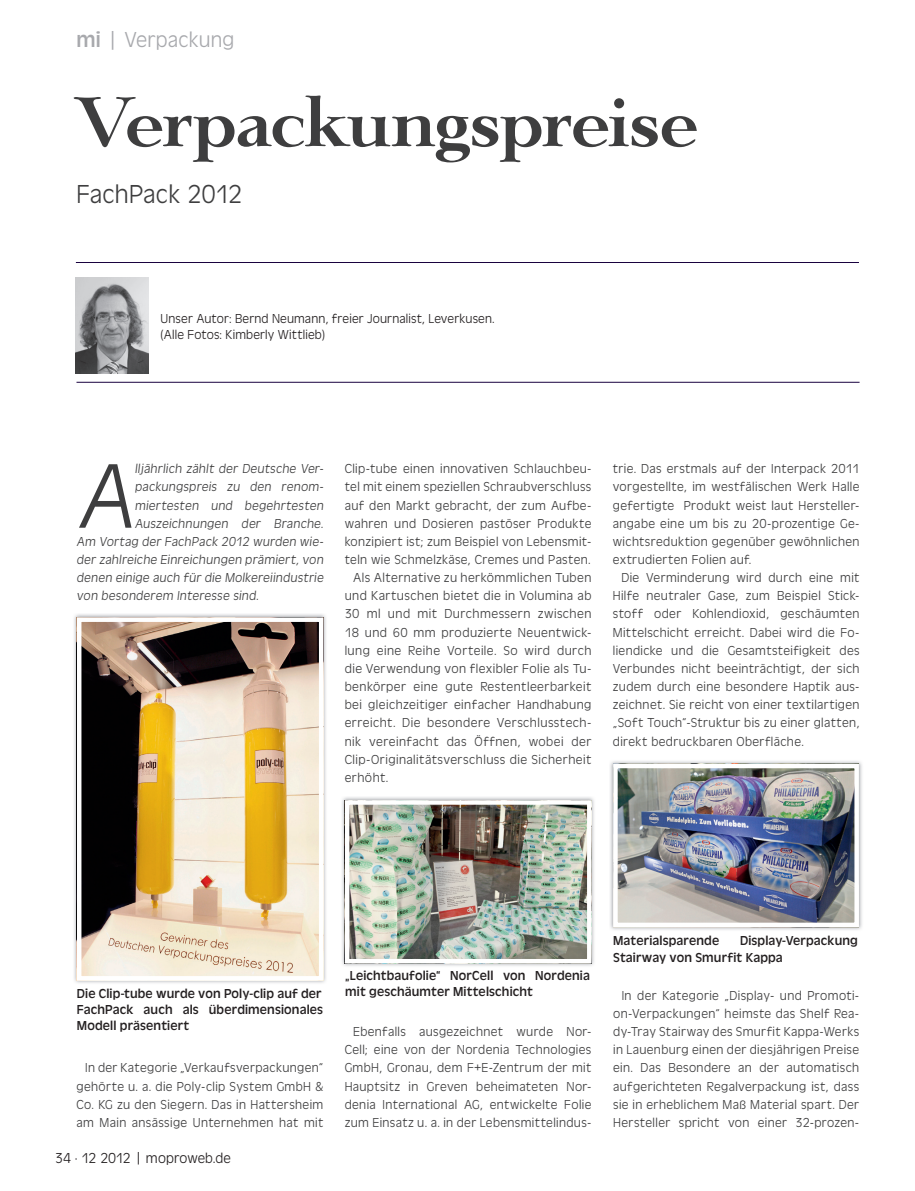
<style>
.page{position:relative;width:915px;height:1191px;background:#fff}
.page>*{position:absolute;margin:0;border:0;box-sizing:border-box;transform-origin:0 0}
.t1{font:300 95.1px "Antigone";color:#3e3e3f}
.t2{font:700 67.5px "Lingwood Serial";letter-spacing:-.01em;color:#3e3e3f}
.t3{font:300 27px "Antigone";letter-spacing:.005em;color:#3e3e3f}
.t4{font:300 22.5px "Antigone";letter-spacing:.005em;color:#a8a9ad}
.t5{font:300 15px "Antigone";letter-spacing:-.005em;color:#231f20}
.t6{font:300 13.5px/18.1px "Antigone";letter-spacing:.025em;color:#3e3e3f;text-align:justify}
.t7{font:13.5px/16.2px "Antigone";letter-spacing:.01em;color:#231f20}
.t8{font:300 13.5px/16.2px "Antigone";letter-spacing:.01em;color:#231f20}
.s1{font-weight:400}
</style>
<div class="page">
<hr style="left:76px;top:262px;width:782px;height:1px;background:#19023f">
<hr style="left:76px;top:382px;width:783px;height:1px;background:#19023f">
<img style="left:76px;top:277px;width:72px;height:96px">
<img style="left:74px;top:614px;width:252px;height:369px">
<img style="left:82px;top:622px;width:236px;height:353px">
<div style="left:77px;top:617px;width:246px;height:363px;border:4px solid #fff"></div>
<img style="left:342px;top:797px;width:252px;height:169px">
<img style="left:350px;top:805px;width:236px;height:153px">
<div style="left:345px;top:800px;width:246px;height:163px;border:4px solid #fff"></div>
<img style="left:610px;top:761px;width:252px;height:169px">
<img style="left:618px;top:768px;width:235px;height:154px">
<div style="left:613px;top:763px;width:245px;height:164px;border:4px solid #fff"></div>
<h3 class="t4" style="left:77px;top:28px;width:159px"><span class="s1">mi</span> | Verpackung</h3>
<h2 class="t2" style="left:76px;top:78px;width:624px">Verpackungspreise</h2>
<h3 class="t3" style="left:77px;top:180px;width:167px">FachPack 2012</h3>
<p class="t8" style="left:160px;top:310px;width:335px">Unser Autor: Bernd Neumann, freier Journalist, Leverkusen. (Alle Fotos: Kimberly Wittlieb)</p>
<p class="t6" style="left:135px;top:460px;width:192px">lljährlich zählt der Deutsche Ver-</p>
<p class="t6" style="left:135px;top:478px;width:192px">packungspreis zu den renom-</p>
<p class="t6" style="left:135px;top:496px;width:192px">miertesten und begehrtesten</p>
<p class="t6" style="left:135px;top:514px;width:192px">Auszeichnungen der Branche.</p>
<p class="t6" style="left:77px;top:532px;width:250px">Am Vortag der FachPack 2012 wurden wie-</p>
<p class="t6" style="left:77px;top:551px;width:250px">der zahlreiche Einreichungen prämiert, von</p>
<p class="t6" style="left:77px;top:569px;width:250px">denen einige auch für die Molkereiindustrie</p>
<p class="t6" style="left:77px;top:587px;width:185px">von besonderem Interesse sind.</p>
<h1 class="t1" style="left:77px;top:446px;width:72px">A</h1>
<p class="t6" style="left:344px;top:460px;width:248px">Clip-tube einen innovativen Schlauchbeu-</p>
<p class="t6" style="left:344px;top:478px;width:248px">tel mit einem speziellen Schraubverschluss</p>
<p class="t6" style="left:344px;top:496px;width:248px">auf den Markt gebracht, der zum Aufbe-</p>
<p class="t6" style="left:344px;top:514px;width:248px">wahren und Dosieren pastöser Produkte</p>
<p class="t6" style="left:344px;top:532px;width:248px">konzipiert ist; zum Beispiel von Lebensmit-</p>
<p class="t6" style="left:344px;top:551px;width:247px">teln wie Schmelzkäse, Cremes und Pasten.</p>
<p class="t6" style="left:353px;top:569px;width:240px">Als Alternative zu herkömmlichen Tuben</p>
<p class="t6" style="left:344px;top:587px;width:248px">und Kartuschen bietet die in Volumina ab</p>
<p class="t6" style="left:344px;top:605px;width:248px">30 ml und mit Durchmessern zwischen</p>
<p class="t6" style="left:344px;top:623px;width:248px">18 und 60 mm produzierte Neuentwick-</p>
<p class="t6" style="left:344px;top:641px;width:248px">lung eine Reihe Vorteile. So wird durch</p>
<p class="t6" style="left:344px;top:660px;width:248px">die Verwendung von flexibler Folie als Tu-</p>
<p class="t6" style="left:344px;top:678px;width:248px">benkörper eine gute Restentleerbarkeit</p>
<p class="t6" style="left:344px;top:696px;width:248px">bei gleichzeitiger einfacher Handhabung</p>
<p class="t6" style="left:344px;top:714px;width:248px">erreicht. Die besondere Verschlusstech-</p>
<p class="t6" style="left:344px;top:732px;width:248px">nik vereinfacht das Öffnen, wobei der</p>
<p class="t6" style="left:344px;top:750px;width:248px">Clip-Originalitätsverschluss die Sicherheit</p>
<p class="t6" style="left:344px;top:768px;width:45px">erhöht.</p>
<p class="t6" style="left:612px;top:460px;width:248px">trie. Das erstmals auf der Interpack 2011 vorgestellte, im westfälischen Werk Halle gefertigte Produkt weist laut Hersteller&shy;angabe eine um bis zu 20-prozentige Ge&shy;wichtsreduktion gegenüber gewöhnlichen extrudierten Folien auf.</p>
<p class="t6" style="left:612px;top:569px;width:248px;text-indent:9px">Die Verminderung wird durch eine mit Hilfe neutraler Gase, zum Beispiel Stick&shy;stoff oder Kohlendioxid, geschäumten Mittelschicht erreicht. Dabei wird die Fo&shy;liendicke und die Gesamtsteifigkeit des Verbundes nicht beeinträchtigt, der sich zudem durch eine besondere Haptik aus&shy;zeichnet. Sie reicht von einer textilartigen „Soft Touch“-Struktur bis zu einer glatten, direkt bedruckbaren Oberfläche.</p>
<p class="t7" style="left:77px;top:985px;width:248px;text-align:justify">Die Clip-tube wurde von Poly-clip auf der FachPack auch als überdimensionales Modell präsentiert</p>
<p class="t6" style="left:77px;top:1059px;width:248px;text-indent:9px">In der Kategorie „Verkaufsverpackungen“ gehörte u. a. die Poly-clip System GmbH &amp; Co. KG zu den Siegern. Das in Hattersheim am Main ansässige Unternehmen hat mit</p>
<p class="t5" style="left:55px;top:1150px;width:177px">34 · 12 2012 | moproweb.de</p>
<p class="t7" style="left:345px;top:967px;width:246px">„Leichtbaufolie“ NorCell von Nordenia mit geschäumter Mittelschicht</p>
<p class="t6" style="left:344px;top:1023px;width:248px;text-indent:9px">Ebenfalls ausgezeichnet wurde Nor-Cell; eine von der Nordenia Technologies GmbH, Gronau, dem F+E-Zentrum der mit Hauptsitz in Greven beheimateten Nor&shy;denia International AG, entwickelte Folie zum Einsatz u. a. in der Lebensmittelindus-</p>
<p class="t7" style="left:613px;top:933px;width:246px;text-indent:127px">Display-Verpackung<br>Stairway von Smurfit Kappa</p>
<p class="t7" style="left:613px;top:933px;width:107px">Materialsparende</p>
<p class="t6" style="left:613px;top:986px;width:247px;text-indent:9px">In der Kategorie „Display- und Promoti&shy;on-Verpackungen“ heimste das Shelf Rea&shy;dy-Tray Stairway des Smurfit Kappa-Werks in Lauenburg einen der diesjährigen Preise ein. Das Besondere an der automatisch aufgerichteten Regalverpackung ist, dass sie in erheblichem Maß Material spart. Der Hersteller spricht von einer 32-prozen-</p>
</div>
